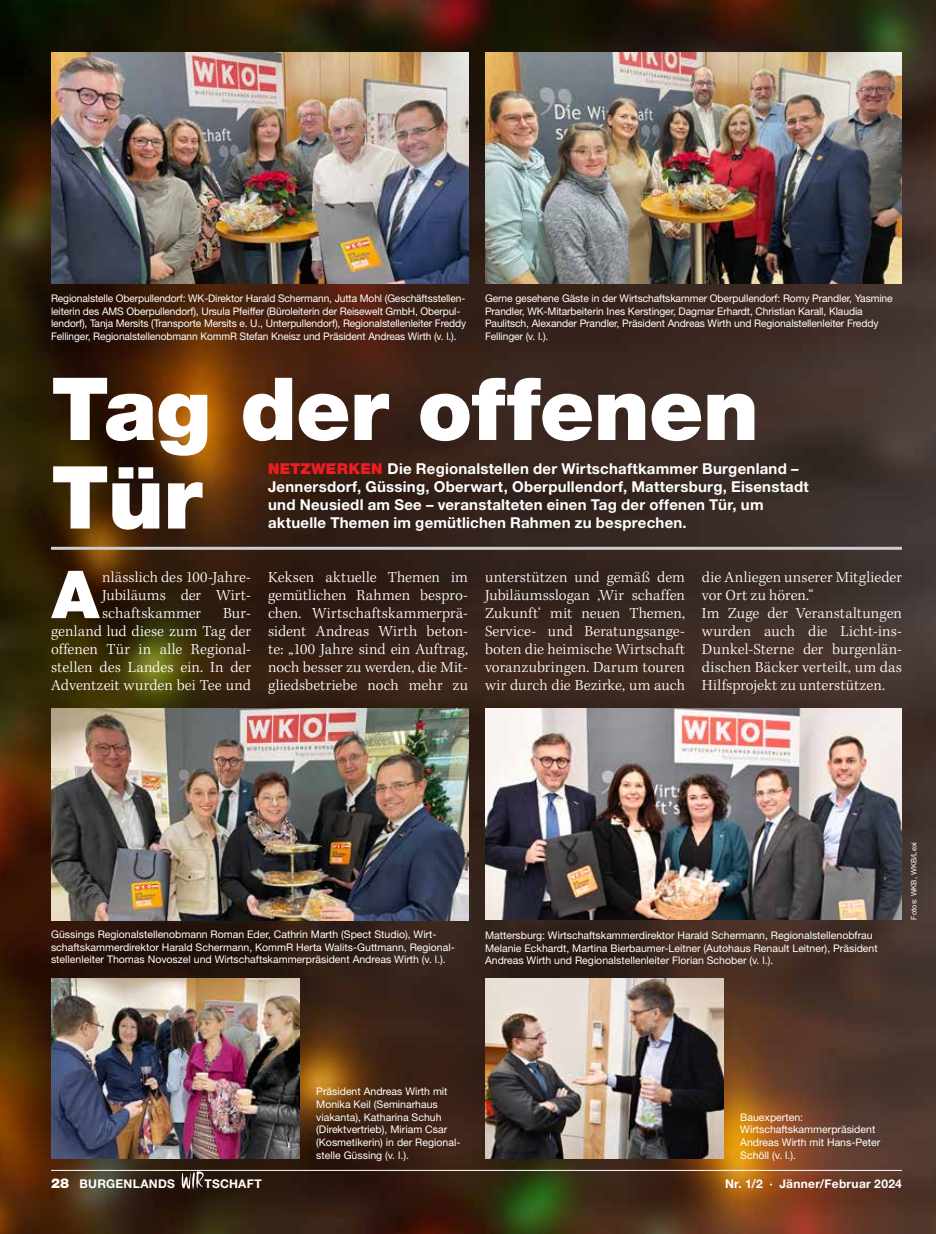
<style>
.page{position:relative;width:936px;height:1234px;background:#fff}
.page>*{position:absolute;margin:0;border:0;box-sizing:border-box;transform-origin:0 0}
.t1{font:900 87px/88.5px "Helvetica Neue";letter-spacing:-.01em;color:#fff}
.t2{font:900 66.15px "Helvetica Neue";color:#fff}
.t3{font:300 15.75px/18px "Kepler Std";letter-spacing:.005em;color:#fff;text-align:justify}
.t4{font:700 15px/18px "Helvetica Neue";letter-spacing:.015em;color:#fff}
.t5{font:700 12px "Helvetica Neue";letter-spacing:.025em;color:#fff}
.t6{font:10.5px/12.6px "Helvetica Neue";color:#fff}
.t7{font:7.5px "Helvetica Neue";color:#fff}
.s1{font-weight:900;color:#ee1d23}
.s2{font-weight:900;font-size:13.5px}
</style>
<div class="page">
<img style="left:0;top:0;width:935px;height:1233px">
<hr style="left:51px;top:546px;width:850px;height:3px;background:#cbcdcf">
<img style="left:51px;top:52px;width:417px;height:231px">
<img style="left:51px;top:708px;width:417px;height:212px">
<img style="left:51px;top:978px;width:248px;height:180px">
<img style="left:485px;top:52px;width:416px;height:231px">
<img style="left:485px;top:708px;width:416px;height:211px">
<img style="left:485px;top:978px;width:238px;height:180px">
<svg style="left:182px;top:1170px;width:22px;height:18px"></svg>
<hr style="left:51px;top:1169px;width:850px;height:1px;background:#fff">
<p class="t6" style="left:51px;top:292px;width:416px">Regionalstelle Oberpullendorf: WK-Direktor Harald Schermann, Jutta Mohl (Geschäftsstellen&shy;leiterin des AMS Oberpullendorf), Ursula Pfeiffer (Büroleiterin der Reisewelt GmbH, Oberpul&shy;lendorf), Tanja Mersits (Transporte Mersits e. U., Unterpullendorf), Regionalstellenleiter Freddy Fellinger, Regionalstellenobmann KommR Stefan Kneisz und Präsident Andreas Wirth (v. l.).</p>
<p class="t6" style="left:485px;top:292px;width:409px">Gerne gesehene Gäste in der Wirtschaftskammer Oberpullendorf: Romy Prandler, Yasmine Prandler, WK-Mitarbeiterin Ines Kerstinger, Dagmar Erhardt, Christian Karall, Klaudia Paulitsch, Alexander Prandler, Präsident Andreas Wirth und Regionalstellenleiter Freddy Fellinger (v. l.).</p>
<h1 class="t1" style="left:51px;top:364px;width:709px">Tag der offenen<br>Tür</h1>
<p class="t4" style="left:268px;top:459px;width:542px"><span class="s1">NETZWERKEN</span> Die Regionalstellen der Wirtschaftkammer Burgenland – Jennersdorf, Güssing, Oberwart, Oberpullendorf, Mattersburg, Eisenstadt und Neusiedl am See – veranstalteten einen Tag der offenen Tür, um aktuelle Themen im gemütlichen Rahmen zu besprechen.</p>
<h2 class="t2" style="left:52px;top:555px;width:49px">A</h2>
<h3 class="t3" style="left:102px;top:568px;width:150px">nlässlich des 100-Jahre-Jubiläums der Wirt&shy;schaftskammer</h3>
<h3 class="t3" style="left:51px;top:604px;width:201px;text-indent:172px">Bur&shy;genland lud diese zum Tag der offenen Tür in alle Regional&shy;stellen des Landes ein. In der Adventzeit wurden bei Tee und</h3>
<h3 class="t3" style="left:268px;top:568px;width:201px">Keksen aktuelle Themen im gemütlichen Rahmen bespro&shy;chen. Wirtschaftskammerprä&shy;sident Andreas Wirth beton&shy;te: „100 Jahre sind ein Auftrag, noch besser zu werden, die Mit&shy;gliedsbetriebe noch mehr zu</h3>
<h3 class="t3" style="left:485px;top:568px;width:201px">unterstützen und gemäß dem Jubiläumsslogan ,Wir schaffen Zukunft‘ mit neuen Themen, Service- und Beratungsange&shy;boten die heimische Wirtschaft voranzubringen. Darum touren wir durch die Bezirke, um auch</h3>
<h3 class="t3" style="left:702px;top:568px;width:201px;text-align:left">die Anliegen unserer Mitglieder vor Ort zu hören.“<br>Im Zuge der Veranstaltungen wurden auch die Licht-ins-<br>Dunkel-Sterne der burgenlän&shy;dischen Bäcker verteilt, um das<br>Hilfsprojekt zu unterstützen.</h3>
<p class="t6" style="left:51px;top:927px;width:405px">Güssings Regionalstellenobmann Roman Eder, Cathrin Marth (Spect Studio), Wirt&shy;schaftskammerdirektor Harald Schermann, KommR Herta Walits-Guttmann, Regional&shy;stellenleiter Thomas Novoszel und Wirtschaftskammerpräsident Andreas Wirth (v. l.).</p>
<p class="t6" style="left:485px;top:928px;width:394px">Mattersburg: Wirtschaftskammerdirektor Harald Schermann, Regionalstellenobfrau<br>Melanie Eckhardt, Martina Bierbaumer-Leitner (Autohaus Renault Leitner), Präsident<br>Andreas Wirth und Regionalstellenleiter Florian Schober (v. l.).</p>
<p class="t7" style="left:909px;top:919px;width:79px;rotate:-90deg">Fotos: WKB, WKB/Lexi</p>
<p class="t6" style="left:316px;top:1084px;width:146px">Präsident Andreas Wirth mit<br>Monika Keil (Seminarhaus viakanta), Katharina Schuh (Direktvertrieb), Miriam Csar (Kosmetikerin) in der Regional&shy;stelle Güssing (v. l.).</p>
<p class="t6" style="left:740px;top:1110px;width:142px">Bauexperten:<br>Wirtschaftskammerpräsident<br>Andreas Wirth mit Hans-Peter<br>Schöll (v. l.).</p>
<p class="t5" style="left:51px;top:1176px;width:125px"><span class="s2">28</span> BURGENLANDS</p>
<p class="t5" style="left:204px;top:1176px;width:59px">TSCHAFT</p>
<p class="t5" style="left:725px;top:1176px;width:178px">Nr. 1/2 · Jänner/Februar 2024</p>
</div>
